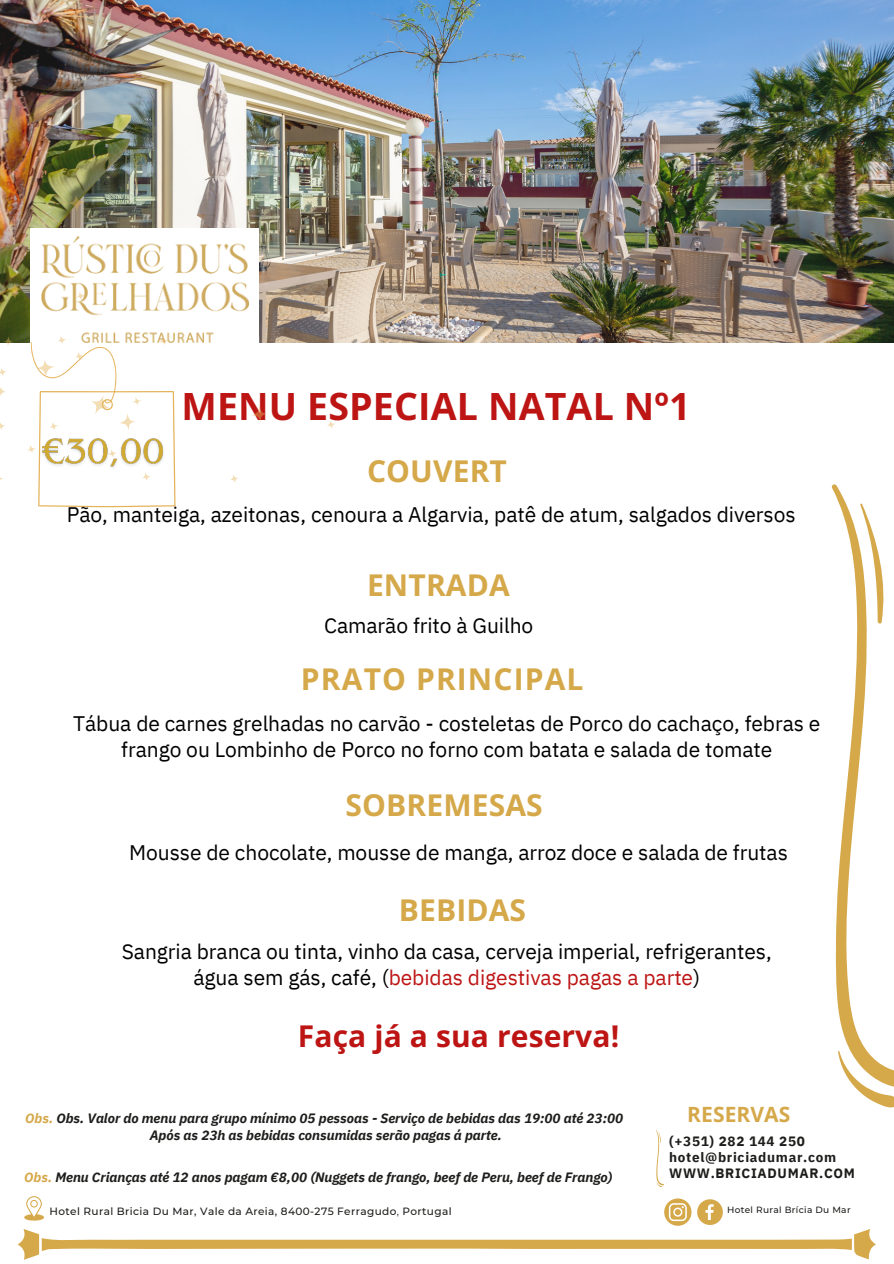
<style>
.page{position:relative;width:894px;height:1264px;background:#fff}
.page>*{position:absolute;margin:0;border:0;box-sizing:border-box;transform-origin:0 0}
.t1{font:700 37.5px "Open Sans";letter-spacing:.005em;color:#bd1414}
.t2{font:700 30px "Open Sans";letter-spacing:.005em;color:#d5a84a}
.t3{font:700 30px "Open Sans";letter-spacing:.005em;color:#bd1414}
.t4{font:700 30px "Open Sans";letter-spacing:.035em;color:#d5a84a}
.t5{font:21px/25.8px "IBM Plex Sans";letter-spacing:-.005em;color:#000;text-align:center}
.t6{font:700 21px "Open Sans";letter-spacing:.005em;color:#d5a84a}
.t7{font:italic 700 13.5px "IBM Plex Sans";letter-spacing:-.005em;color:#1d1d1b}
.t8{font:700 13.5px/15.8px "IBM Plex Sans";letter-spacing:.05em;color:#1d1d1b}
.t9{font:500 10.5px "Montserrat";letter-spacing:.035em;color:#1d1d1b}
.t10{font:500 9px "Montserrat";letter-spacing:.035em;color:#1d1d1b}
.s1{color:#bd1414}
.s2{color:#d5a84a}
.s3{font-weight:400}
</style>
<div class="page">
<img style="left:0;top:0;width:893px;height:342px">
<svg style="left:831px;top:484px;width:62px;height:624px"></svg>
<div style="left:31px;top:228px;width:228px;height:228px;background:#fff"></div>
<svg style="left:656px;top:1130px;width:8px;height:57px"></svg>
<svg style="left:18px;top:1196px;width:857px;height:63px"></svg>
<img style="left:41px;top:236px;width:207px;height:106px">
<svg style="left:7px;top:219px;width:9px;height:10px"></svg>
<svg style="left:0;top:387px;width:5px;height:9px"></svg>
<svg style="left:4px;top:336px;width:9px;height:10px"></svg>
<svg style="left:67px;top:194px;width:19px;height:18px"></svg>
<svg style="left:76px;top:291px;width:9px;height:9px"></svg>
<svg style="left:7px;top:282px;width:16px;height:17px"></svg>
<svg style="left:0;top:368px;width:7px;height:8px"></svg>
<svg style="left:0;top:423px;width:5px;height:7px"></svg>
<svg style="left:230px;top:475px;width:8px;height:8px"></svg>
<svg style="left:327px;top:421px;width:8px;height:7px"></svg>
<svg style="left:252px;top:406px;width:15px;height:16px"></svg>
<svg style="left:27px;top:336px;width:148px;height:171px"></svg>
<img style="left:37px;top:434px;width:131px;height:40px">
<p class="t1" style="left:181px;top:379px;width:510px">MENU ESPECIAL NATAL Nº1</p>
<p class="t2" style="left:367px;top:450px;width:141px">COUVERT</p>
<p class="t5" style="left:67px;top:501px;width:730px">Pão, manteiga, azeitonas, cenoura a Algarvia, patê de atum, salgados diversos</p>
<p class="t2" style="left:367px;top:564px;width:144px">ENTRADA</p>
<p class="t5" style="left:324px;top:612px;width:211px">Camarão frito à Guilho</p>
<p class="t4" style="left:301px;top:657px;width:284px">PRATO PRINCIPAL</p>
<p class="t5" style="left:73px;top:710px;width:748px">Tábua de carnes grelhadas no carvão - costeletas de Porco do cachaço, febras e frango ou Lombinho de Porco no forno com batata e salada de tomate</p>
<p class="t2" style="left:345px;top:784px;width:198px">SOBREMESAS</p>
<p class="t5" style="left:129px;top:839px;width:660px">Mousse de chocolate, mousse de manga, arroz doce e salada de frutas</p>
<p class="t2" style="left:399px;top:889px;width:129px">BEBIDAS</p>
<p class="t5" style="left:122px;top:938px;width:651px">Sangria branca ou tinta, vinho da casa, cerveja imperial, refrigerantes, água sem gás, café, (<span class="s1">bebidas digestivas pagas a parte</span>)</p>
<p class="t3" style="left:298px;top:1015px;width:323px">Faça já a sua reserva!</p>
<p class="t7" style="left:25px;top:1109px;width:599px"><span class="s2">Obs.</span> Obs. Valor do menu para grupo mínimo 05 pessoas - Serviço de bebidas das 19:00 até 23:00</p>
<p class="t7" style="left:150px;top:1126px;width:353px">Após as 23h as bebidas consumidas serão pagas á parte.</p>
<p class="t7" style="left:24px;top:1167px;width:589px"><span class="s2">Obs.</span> Menu Crianças até 12 anos pagam €8,00 (Nuggets de frango, beef de Peru, beef de Frango)</p>
<p class="t9" style="left:50px;top:1205px;width:403px">Hotel Rural Bricia Du Mar, Vale da Areia, 8400-275 Ferragudo<span class="s3">,</span> Portugal</p>
<p class="t6" style="left:687px;top:1099px;width:105px">RESERVAS</p>
<p class="t8" style="left:669px;top:1133px;width:187px">(+351) 282 144 250 hotel@briciadumar.com<br>WWW.BRICIADUMAR.COM</p>
<p class="t10" style="left:727px;top:1203px;width:125px">Hotel Rural Brícia Du Mar</p>
</div>
